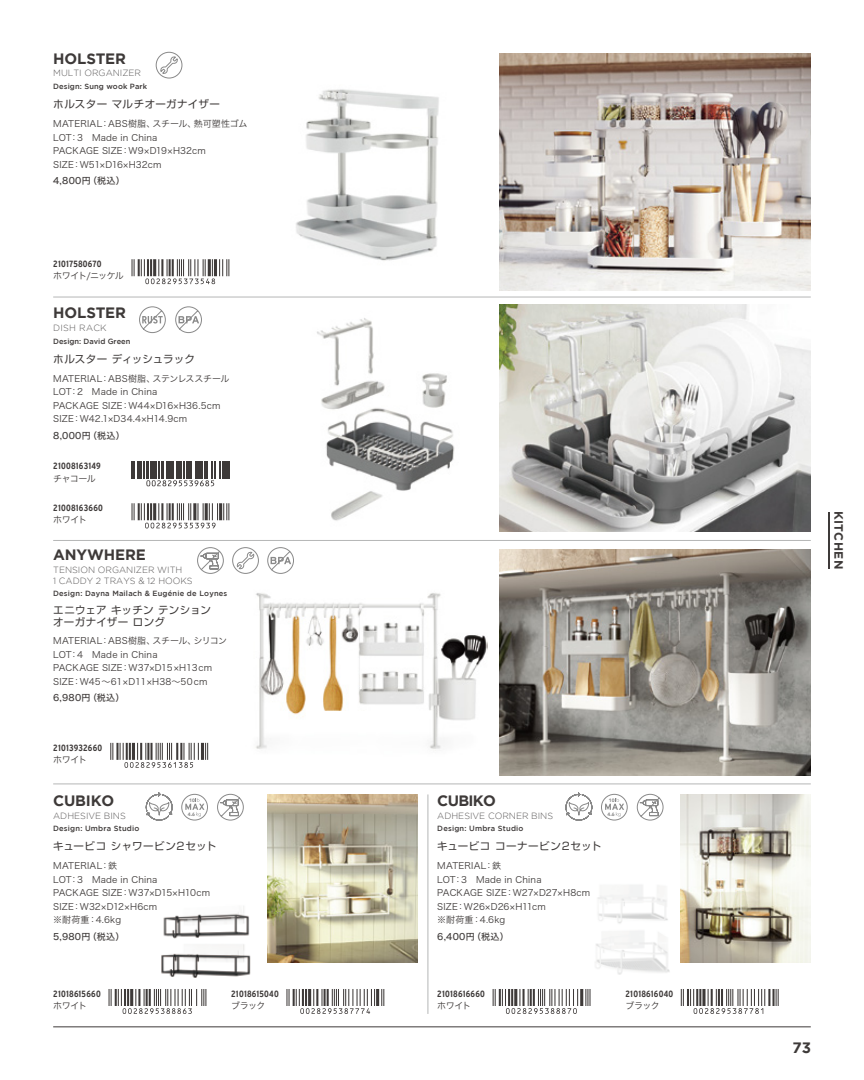
<style>
.page{position:relative;width:864px;height:1080px;background:#fff}
.page>*{position:absolute;margin:0;border:0;box-sizing:border-box;transform-origin:0 0}
.t1{font:700 15px "Gotham";letter-spacing:-.01em;color:#3e3a39}
.t2{font:700 12px "Gotham";letter-spacing:.04em;color:#3e3a39}
.t3{font:10.5px/12.6px "Shin Go Pro";letter-spacing:.025em;color:#3e3a39}
.t4{font:10.5px "Shin Go Pro";letter-spacing:.045em;color:#3e3a39}
.t5{font:10.5px "Shin Go Pro";letter-spacing:.055em;color:#3e3a39}
.t6{font:9px/13.5px "Hiragino Sans W3";letter-spacing:.015em;color:#3e3a39}
.t7{font:700 condensed 9px "Interstate";letter-spacing:.025em;color:#3e3a39}
.t8{font:300 9px/10.8px "Gotham";color:#595757}
.t9{font:9px "Hiragino Sans W5";letter-spacing:.035em;color:#3e3a39}
.t10{font:9px "Hiragino Sans W3";letter-spacing:-.07em;color:#3e3a39}
.t11{font:300 9px "Gotham";letter-spacing:.025em;color:#595757}
.t12{font:500 7.5px "Gotham";letter-spacing:.025em;color:#3e3a39}
.t13{font:500 7.5px "Gotham";color:#3e3a39}
.t14{font:900 4.95px "Avenir";color:#898989}
</style>
<div class="page">
<img style="left:317px;top:318px;width:138px;height:203px">
<img style="left:500px;top:53px;width:310px;height:237px">
<img style="left:500px;top:305px;width:310px;height:226px">
<img style="left:500px;top:549px;width:310px;height:226px">
<img style="left:256px;top:593px;width:231px;height:158px">
<img style="left:267px;top:794px;width:150px;height:168px">
<img style="left:296px;top:89px;width:143px;height:172px">
<img style="left:161px;top:906px;width:90px;height:86px">
<img style="left:595px;top:885px;width:75px;height:90px">
<img style="left:680px;top:794px;width:130px;height:168px">
<div style="left:156px;top:52px;width:26px;height:26px;border:1px solid #898989;border-radius:50%"></div>
<svg style="left:160px;top:57px;width:18px;height:17px"></svg>
<svg style="left:139px;top:306px;width:27px;height:27px"></svg>
<svg style="left:175px;top:306px;width:27px;height:27px"></svg>
<svg style="left:131px;top:259px;width:98px;height:25px"></svg>
<svg style="left:131px;top:503px;width:98px;height:26px"></svg>
<hr style="left:222px;top:462px;width:3px;height:17px;background:#3e3a39">
<svg style="left:226px;top:462px;width:3px;height:17px"></svg>
<svg style="left:131px;top:462px;width:89px;height:24px"></svg>
<svg style="left:110px;top:743px;width:98px;height:25px"></svg>
<svg style="left:267px;top:547px;width:27px;height:27px"></svg>
<div style="left:232px;top:547px;width:26px;height:27px;border:1px solid #898989;border-radius:50%"></div>
<svg style="left:236px;top:552px;width:18px;height:17px"></svg>
<svg style="left:197px;top:547px;width:27px;height:27px"></svg>
<svg style="left:146px;top:793px;width:27px;height:28px"></svg>
<svg style="left:185px;top:798px;width:19px;height:19px"></svg>
<div style="left:181px;top:794px;width:27px;height:26px;border:1px solid #898989;border-radius:50%"></div>
<svg style="left:217px;top:794px;width:26px;height:27px"></svg>
<svg style="left:565px;top:793px;width:28px;height:28px"></svg>
<svg style="left:604px;top:798px;width:20px;height:19px"></svg>
<div style="left:601px;top:794px;width:26px;height:26px;border:1px solid #898989;border-radius:50%"></div>
<svg style="left:636px;top:794px;width:27px;height:27px"></svg>
<svg style="left:108px;top:989px;width:98px;height:25px"></svg>
<svg style="left:286px;top:989px;width:98px;height:25px"></svg>
<svg style="left:492px;top:989px;width:98px;height:25px"></svg>
<svg style="left:680px;top:989px;width:98px;height:25px"></svg>
<hr style="left:827px;top:512px;width:1px;height:56px;background:#3e3a39">
<hr style="left:53px;top:1026px;width:757px;height:1px;background:#3e3a39">
<hr style="left:427px;top:794px;width:1px;height:220px;background:#b5b6b6">
<hr style="left:53px;top:297px;width:757px;height:1px;background:#b5b6b6">
<hr style="left:53px;top:540px;width:757px;height:1px;background:#b5b6b6">
<hr style="left:53px;top:784px;width:757px;height:1px;background:#b5b6b6">
<h1 class="t1" style="left:53px;top:50px;width:74px">HOLSTER</h1>
<p class="t8" style="left:53px;top:68px;width:89px">MULTI ORGANIZER</p>
<p class="t12" style="left:53px;top:82px;width:95px">Design: Sung wook Park</p>
<p class="t3" style="left:53px;top:97px;width:168px">ホルスター マルチオーガナイザー</p>
<p class="t6" style="left:53px;top:116px;width:196px">MATERIAL：ABS樹脂、スチール、熱可塑性ゴム<br>LOT：3　Made in China<br>PACKAGE SIZE：W9×D19×H32cm<br>SIZE：W51×D16×H32cm</p>
<p class="t9" style="left:53px;top:173px;width:73px">4,800円（税込）</p>
<p class="t7" style="left:53px;top:259px;width:50px">21017580670</p>
<p class="t10" style="left:53px;top:268px;width:72px">ホワイト/ニッケル</p>
<h1 class="t1" style="left:53px;top:304px;width:74px">HOLSTER</h1>
<p class="t11" style="left:53px;top:323px;width:55px">DISH RACK</p>
<p class="t13" style="left:53px;top:337px;width:79px">Design: David Green</p>
<p class="t3" style="left:53px;top:351px;width:143px">ホルスター ディッシュラック</p>
<p class="t6" style="left:53px;top:371px;width:178px">MATERIAL：ABS樹脂、ステンレススチール<br>LOT：2　Made in China<br>PACKAGE SIZE：W44×D16×H36.5cm<br>SIZE：W42.1×D34.4×H14.9cm</p>
<p class="t9" style="left:53px;top:427px;width:73px">8,000円（税込）</p>
<p class="t7" style="left:53px;top:461px;width:49px">21008163149</p>
<p class="t6" style="left:53px;top:471px;width:44px">チャコール</p>
<p class="t7" style="left:53px;top:503px;width:51px">21008163660</p>
<p class="t6" style="left:53px;top:512px;width:35px">ホワイト</p>
<h1 class="t1" style="left:53px;top:546px;width:94px">ANYWHERE</h1>
<p class="t8" style="left:53px;top:564px;width:141px">TENSION ORGANIZER WITH<br>1 CADDY 2 TRAYS &amp; 12 HOOKS</p>
<p class="t12" style="left:53px;top:589px;width:175px">Design: Dayna Mailach &amp; Eugénie de Loynes</p>
<p class="t3" style="left:53px;top:602px;width:159px">エニウェア キッチン テンションオーガナイザー ロング</p>
<p class="t6" style="left:53px;top:634px;width:175px">MATERIAL：ABS樹脂、スチール、シリコン<br>LOT：4　Made in China<br>PACKAGE SIZE：W37×D15×H13cm<br>SIZE：W45～61×D11×H38～50cm</p>
<p class="t9" style="left:53px;top:690px;width:73px">6,980円（税込）</p>
<p class="t7" style="left:53px;top:742px;width:51px">21013932660</p>
<p class="t6" style="left:53px;top:752px;width:35px">ホワイト</p>
<h1 class="t1" style="left:53px;top:792px;width:63px">CUBIKO</h1>
<p class="t8" style="left:53px;top:810px;width:74px">ADHESIVE BINS</p>
<p class="t12" style="left:53px;top:824px;width:88px">Design: Umbra Studio</p>
<p class="t4" style="left:53px;top:838px;width:164px">キュービコ シャワービン2セット</p>
<p class="t6" style="left:53px;top:859px;width:158px">MATERIAL：鉄<br>LOT：3　Made in China<br>PACKAGE SIZE：W37×D15×H10cm<br>SIZE：W32×D12×H6cm<br>※耐荷重：4.6kg</p>
<p class="t9" style="left:53px;top:928px;width:73px">5,980円（税込）</p>
<p class="t14" style="left:189px;top:796px;width:7px">10</p>
<p class="t14" style="left:188px;top:810px;width:9px">4.6</p>
<p class="t7" style="left:53px;top:989px;width:49px">21018615660</p>
<p class="t6" style="left:53px;top:998px;width:35px">ホワイト</p>
<p class="t7" style="left:231px;top:988px;width:49px">21018615040</p>
<p class="t6" style="left:231px;top:998px;width:36px">ブラック</p>
<h1 class="t1" style="left:437px;top:792px;width:60px">CUBIKO</h1>
<p class="t8" style="left:437px;top:810px;width:117px">ADHESIVE CORNER BINS</p>
<p class="t12" style="left:437px;top:824px;width:88px">Design: Umbra Studio</p>
<p class="t5" style="left:437px;top:838px;width:165px">キュービコ コーナービン2セット</p>
<p class="t6" style="left:437px;top:859px;width:154px">MATERIAL：鉄<br>LOT：3　Made in China<br>PACKAGE SIZE：W27×D27×H8cm<br>SIZE：W26×D26×H11cm<br>※耐荷重：4.6kg</p>
<p class="t9" style="left:437px;top:928px;width:73px">6,400円（税込）</p>
<p class="t14" style="left:608px;top:796px;width:7px">10</p>
<p class="t14" style="left:607px;top:810px;width:9px">4.6</p>
<p class="t7" style="left:437px;top:988px;width:49px">21018616660</p>
<p class="t6" style="left:437px;top:998px;width:35px">ホワイト</p>
<p class="t7" style="left:625px;top:988px;width:49px">21018616040</p>
<p class="t6" style="left:625px;top:998px;width:36px">ブラック</p>
<h2 class="t2" style="left:845px;top:511px;width:60px;rotate:90deg">KITCHEN</h2>
<h1 class="t1" style="left:792px;top:1039px;width:20px">73</h1>
</div>
